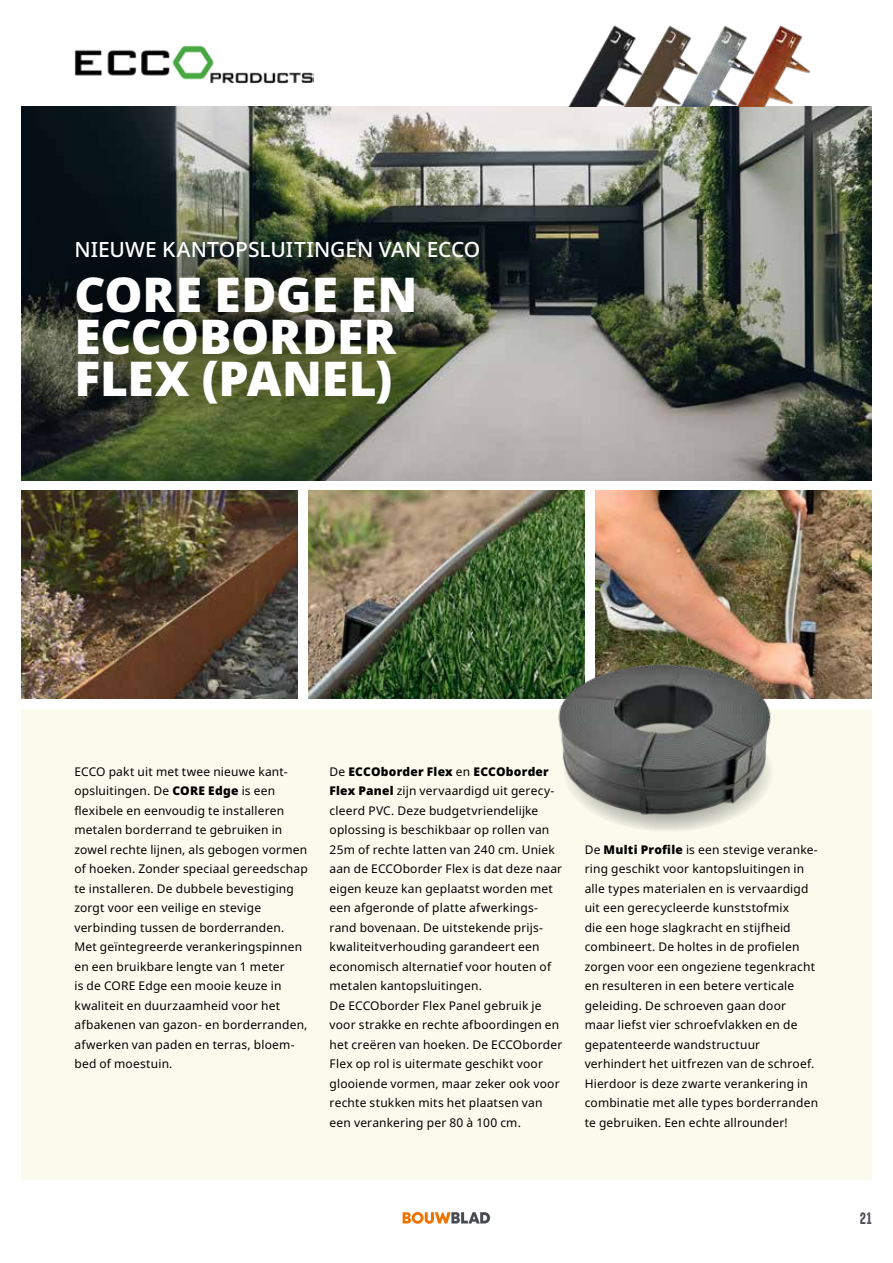
<style>
.page{position:relative;width:893px;height:1263px;background:#fff}
.page>*{position:absolute;margin:0;border:0;box-sizing:border-box;transform-origin:0 0}
.t1{font:900 48px/42px "Noto Sans";letter-spacing:-.005em;color:#fff}
.t2{font:500 21px "Noto Sans";letter-spacing:-.005em;color:#fff}
.t3{font:15px "High Voltage Rough";color:#4a4c53}
.t4{font:12px/19.5px "Noto Sans";letter-spacing:.015em;color:#000}
.s1{font-weight:900}
</style>
<div class="page">
<svg style="left:403px;top:1212px;width:87px;height:12px"></svg>
<div style="left:21px;top:709px;width:851px;height:470px;background:#fafbed"></div>
<img style="left:74px;top:45px;width:239px;height:39px">
<img style="left:21px;top:106px;width:851px;height:375px">
<div style="left:27px;top:192px;width:497px;height:258px;background:#000;opacity:.75"></div>
<img style="left:308px;top:491px;width:277px;height:207px">
<img style="left:21px;top:491px;width:277px;height:207px">
<img style="left:595px;top:491px;width:277px;height:207px">
<img style="left:567px;top:25px;width:252px;height:82px">
<img style="left:552px;top:654px;width:241px;height:177px">
<h2 class="t2" style="left:74px;top:237px;width:407px">NIEUWE KANTOPSLUITINGEN VAN ECCO</h2>
<h1 class="t1" style="left:74px;top:275px;width:345px">CORE EDGE EN<br>ECCOBORDER<br>FLEX (PANEL)</h1>
<p class="t4" style="left:74px;top:762px;width:235px">ECCO pakt uit met twee nieuwe kant&shy;opsluitingen. De <span class="s1">CORE Edge</span> is een flexibele en eenvoudig te installeren metalen borderrand te gebruiken in zowel rechte lijnen, als gebogen vormen of hoeken. Zonder speciaal gereedschap te installeren. De dubbele bevestiging zorgt voor een veilige en stevige verbinding tussen de borderranden.<br>Met geïntegreerde verankeringspinnen en een bruikbare lengte van 1 meter<br>is de CORE Edge een mooie keuze in kwaliteit en duurzaamheid voor het afbakenen van gazon- en borderranden, afwerken van paden en terras, bloem&shy;bed of moestuin.</p>
<p class="t4" style="left:330px;top:762px;width:234px">De <span class="s1">ECCOborder Flex</span> en <span class="s1">ECCOborder Flex Panel</span> zijn vervaardigd uit gerecy&shy;cleerd PVC. Deze budgetvriendelijke oplossing is beschikbaar op rollen van 25m of rechte latten van 240 cm. Uniek aan de ECCOborder Flex is dat deze naar eigen keuze kan geplaatst worden met een afgeronde of platte afwerkings&shy;rand bovenaan. De uitstekende prijs&shy;kwaliteitverhouding garandeert een economisch alternatief voor houten of metalen kantopsluitingen.<br>De ECCOborder Flex Panel gebruik je voor strakke en rechte afboordingen en het creëren van hoeken. De ECCOborder Flex op rol is uitermate geschikt voor glooiende vormen, maar zeker ook voor rechte stukken mits het plaatsen van een verankering per 80 à 100 cm.</p>
<p class="t4" style="left:585px;top:840px;width:235px">De <span class="s1">Multi Profile</span> is een stevige veranke&shy;ring geschikt voor kantopsluitingen in alle types materialen en is vervaardigd uit een gerecycleerde kunststofmix<br>die een hoge slagkracht en stijfheid combineert. De holtes in de profielen zorgen voor een ongeziene tegenkracht en resulteren in een betere verticale geleiding. De schroeven gaan door maar liefst vier schroefvlakken en de gepatenteerde wandstructuur verhindert het uitfrezen van de schroef.<br>Hierdoor is deze zwarte verankering in combinatie met alle types borderranden te gebruiken. Een echte allrounder!</p>
<p class="t3" style="left:860px;top:1210px;width:13px">21</p>
</div>
